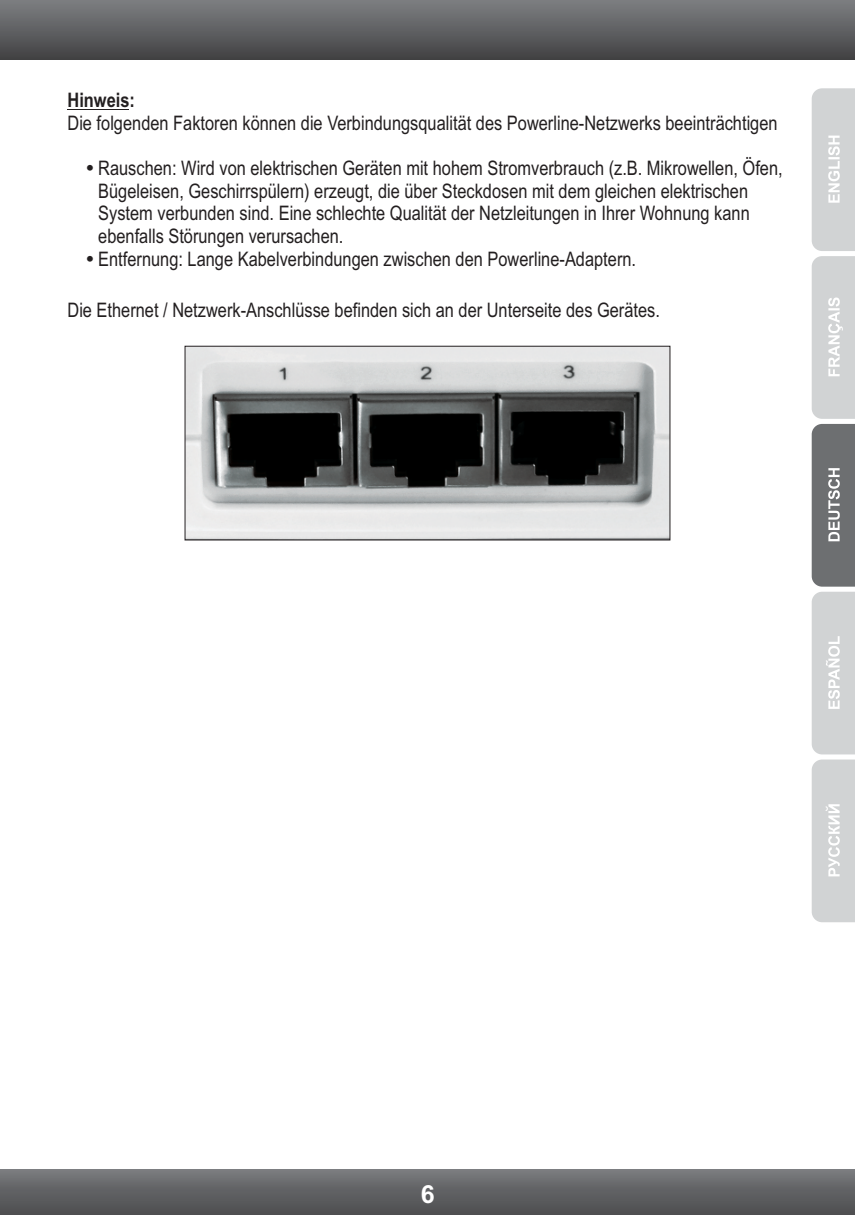
<style>
.page{position:relative;width:855px;height:1215px;background:#fff}
.page>*{position:absolute;margin:0;border:0;box-sizing:border-box;transform-origin:0 0}
.t1{font:700 25px "Arial";color:#fff}
.t2{font:20px/22.8px "Arial Narrow";color:#231f20}
.t3{font:700 20px "Arial Narrow";color:#231f20}
</style>
<div class="page">
<svg style="left:812px;top:88px;width:43px;height:666px;background:#bdbfc0"></svg>
<svg style="left:812px;top:760px;width:43px;height:162px;background:#d3d5d6"></svg>
<div style="left:0;top:0;width:855px;height:59px;background:linear-gradient(to bottom,#7d7f82,#434244)"></div>
<div style="left:0;top:1170px;width:855px;height:45px;background:linear-gradient(to bottom,#77797c,#4b4c4e)"></div>
<img style="left:187px;top:348px;width:481px;height:190px">
<div style="left:185px;top:346px;width:485px;height:194px;border:1px solid #231f20"></div>
<hr style="left:68px;top:109px;width:61px;height:1px;background:#231f20">
<p class="t3" style="left:68px;top:92px;width:69px">Hinweis:</p>
<p class="t2" style="left:68px;top:113px;width:712px">Die folgenden Faktoren können die Verbindungsqualität des Powerline-Netzwerks beeinträchtigen</p>
<p class="t2" style="left:98px;top:158px;width:686px">Rauschen: Wird von elektrischen Geräten mit hohem Stromverbrauch (z.B. Mikrowellen, Öfen, Bügeleisen, Geschirrspülern) erzeugt, die über Steckdosen mit dem gleichen elektrischen System verbunden sind. Eine schlechte Qualität der Netzleitungen in Ihrer Wohnung kann ebenfalls Störungen verursachen.<br>Entfernung: Lange Kabelverbindungen zwischen den Powerline-Adaptern.</p>
<p class="t2" style="left:68px;top:300px;width:594px">Die Ethernet / Netzwerk-Anschlüsse befinden sich an der Unterseite des Gerätes.</p>
<p class="t1" style="left:421px;top:1185px;width:15px">6</p>
</div>
